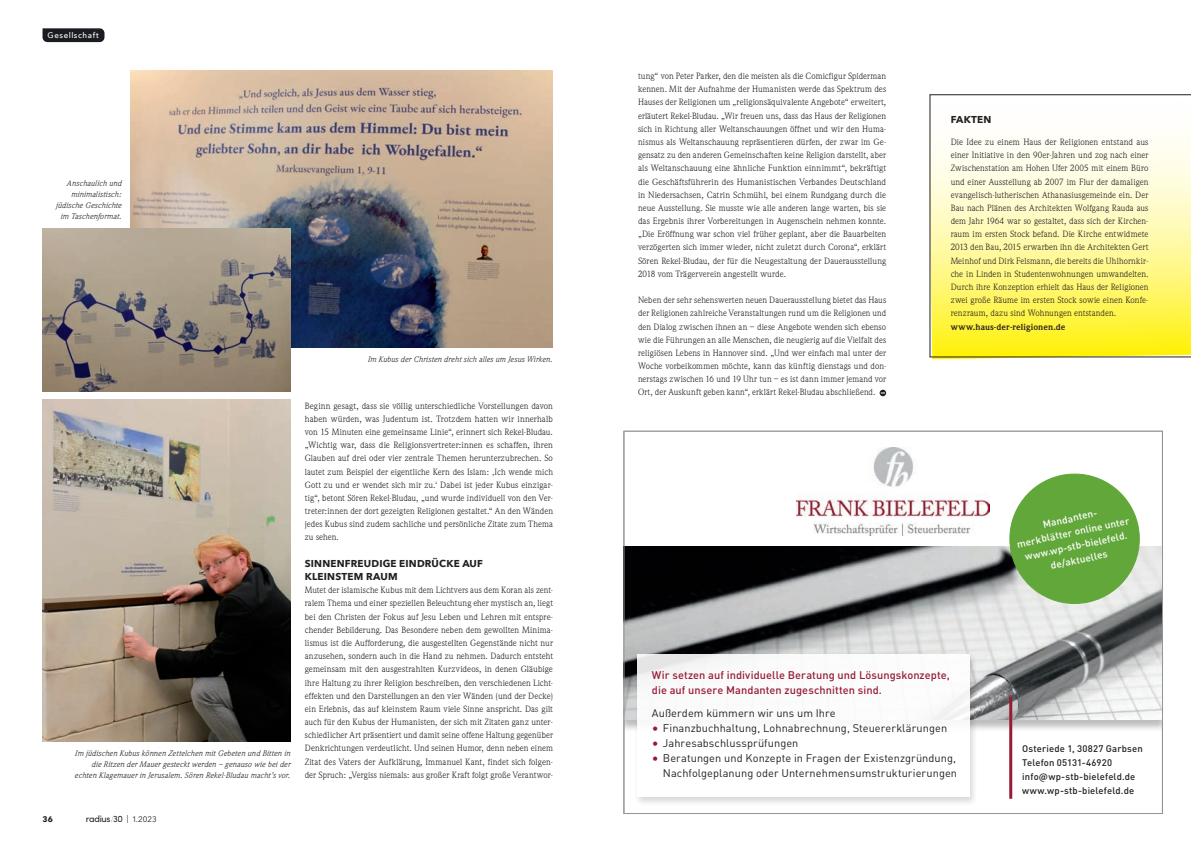
<style>
.page{position:relative;width:1191px;height:842px;background:#fff}
.page>*{position:absolute;margin:0;border:0;box-sizing:border-box;transform-origin:0 0}
.t1{font:11px/15px "DINOT";letter-spacing:.005em;color:#231f20;text-align:right}
.t2{font:500 11px/15px "DINOT";letter-spacing:.005em;color:#961c36}
.t3{font:500 10px/14px "DINOT";color:#fff;text-align:center}
.Avenir_Next_bold_10p{font:700 10px/13.2px "Avenir Next";letter-spacing:.02em;color:#231f20}
.Weidemann_book_BLOCK{font:9.5px/13.2px "Weidemann";letter-spacing:.015em;color:#231f20;text-align:justify}
.t4{font:500 9.5px/14px "DINOT";letter-spacing:.015em;color:#231f20}
.Weidemann_book_BLOCK-2{font:700 9.5px "Weidemann";letter-spacing:.01em;color:#231f20}
.t5{font:9.2px "Sofia Pro";letter-spacing:-.035em;color:#231f20}
.Weidemann_book_itali{font:italic 8.5px/11px "Weidemann";letter-spacing:.01em;color:#231f20;text-align:right}
.Weidemann_book_BLOCK-3{font:500 8px "Avenir Next";letter-spacing:.07em;color:#fff}
.t6{font:700 8px "Avenir Next";color:#231f20}
.s1{font-family:"Avenir Next";font-size:8px}
.s2{font-size:13px;color:#961c36}
</style>
<div class="page">
<img style="left:796px;top:447px;width:193px;height:88px">
<div style="left:624px;top:546px;width:538px;height:186px;background:#231f20;opacity:.3"></div>
<img style="left:626px;top:546px;width:534px;height:174px">
<div style="left:633px;top:652px;width:345px;height:155px;background:#231f20;opacity:.2"></div>
<div style="left:638px;top:654px;width:332px;height:143px;background:#fff"></div>
<hr style="left:1009px;top:697px;width:3px;height:102px;background:#961c36">
<svg style="left:1003px;top:473px;width:142px;height:136px;background:#89ba6e"></svg>
<svg style="left:929px;top:357px;width:262px;height:2px"></svg>
<img style="left:130px;top:71px;width:423px;height:276px">
<img style="left:43px;top:228px;width:248px;height:163px">
<img style="left:43px;top:400px;width:248px;height:342px">
<svg style="left:879px;top:390px;width:7px;height:6px"></svg>
<svg style="left:929px;top:94px;width:262px;height:263px"></svg>
<svg style="left:43px;top:28px;width:61px;height:14px"></svg>
<p class="Weidemann_book_BLOCK-3" style="left:48px;top:28px;width:53px">Gesellschaft</p>
<p class="Weidemann_book_itali" style="left:56px;top:178px;width:67px">Anschaulich und minimalistisch: jüdische Geschichte im Taschenformat.</p>
<p class="Weidemann_book_itali" style="left:368px;top:354px;width:186px">Im Kubus der Christen dreht sich alles um Jesus Wirken.</p>
<p class="Weidemann_book_itali" style="left:75px;top:748px;width:217px">Im jüdischen Kubus können Zettelchen mit Gebeten und Bitten in die Ritzen der Mauer gesteckt werden – genauso wie bei der echten Klagemauer in Jerusalem. Sören Rekel-Bludau macht’s vor.</p>
<p class="Weidemann_book_BLOCK" style="left:305px;top:399px;width:250px">Beginn gesagt, dass sie völlig unterschiedliche Vorstellungen davon haben würden, was Judentum ist. Trotzdem hatten wir innerhalb von 15 Minuten eine gemeinsame Linie“, erinnert sich Rekel-Bludau. „Wichtig war, dass die Religionsvertreter:innen es schaffen, ihren Glauben auf drei oder vier zentrale Themen herunterzubrechen. So lautet zum Beispiel der eigentliche Kern des Islam: ‚Ich wende mich Gott zu und er wendet sich mir zu.‘ Dabei ist jeder Kubus einzigar&shy;tig“, betont Sören Rekel-Bludau, „und wurde individuell von den Ver&shy;treter:innen der dort gezeigten Religionen gestaltet.“ An den Wänden jedes Kubus sind zudem sachliche und persönliche Zitate zum Thema zu sehen.</p>
<p class="Avenir_Next_bold_10p" style="left:305px;top:557px;width:180px">SINNENFREUDIGE EINDRÜCKE AUF<br>KLEINSTEM RAUM</p>
<p class="Weidemann_book_BLOCK" style="left:305px;top:583px;width:250px">Mutet der islamische Kubus mit dem Lichtvers aus dem Koran als zent&shy;ralem Thema und einer speziellen Beleuchtung eher mystisch an, liegt bei den Christen der Fokus auf Jesu Leben und Lehren mit entspre&shy;chender Bebilderung. Das Besondere neben dem gewollten Minima&shy;lismus ist die Aufforderung, die ausgestellten Gegenstände nicht nur anzusehen, sondern auch in die Hand zu nehmen. Dadurch entsteht gemeinsam mit den ausgestrahlten Kurzvideos, in denen Gläubige ihre Haltung zu ihrer Religion beschreiben, den verschiedenen Licht&shy;effekten und den Darstellungen an den vier Wänden (und der Decke) ein Erlebnis, das auf kleinstem Raum viele Sinne anspricht. Das gilt auch für den Kubus der Humanisten, der sich mit Zitaten ganz unter&shy;schiedlicher Art präsentiert und damit seine offene Haltung gegenüber Denkrichtungen verdeutlicht. Und seinen Humor, denn neben einem Zitat des Vaters der Aufklärung, Immanuel Kant, findet sich folgen&shy;der Spruch: „Vergiss niemals: aus großer Kraft folgt große Verantwor-</p>
<p class="t6" style="left:43px;top:812px;width:12px">36</p>
<p class="t5" style="left:86px;top:812px;width:72px">radius 30 <span class="s1">| 1.2023</span></p>
<p class="Weidemann_book_BLOCK" style="left:638px;top:69px;width:250px">tung“ von Peter Parker, den die meisten als die Comicfigur Spiderman kennen. Mit der Aufnahme der Humanisten werde das Spektrum des Hauses der Religionen um „religionsäquivalente Angebote“ erweitert, erläutert Rekel-Bludau. „Wir freuen uns, dass das Haus der Religionen sich in Richtung aller Weltanschauungen öffnet und wir den Huma&shy;nismus als Weltanschauung repräsentieren dürfen, der zwar im Ge&shy;gensatz zu den anderen Gemeinschaften keine Religion darstellt, aber als Weltanschauung eine ähnliche Funktion einnimmt“, bekräftigt die Geschäftsführerin des Humanistischen Verbandes Deutschland in Niedersachsen, Catrin Schmühl, bei einem Rundgang durch die neue Ausstellung. Sie musste wie alle anderen lange warten, bis sie das Ergebnis ihrer Vorbereitungen in Augenschein nehmen konnte. „Die Eröffnung war schon viel früher geplant, aber die Bauarbeiten verzögerten sich immer wieder, nicht zuletzt durch Corona“, erklärt Sören Rekel-Bludau, der für die Neugestaltung der Dauerausstellung 2018 vom Trägerverein angestellt wurde.</p>
<p class="Weidemann_book_BLOCK" style="left:638px;top:294px;width:250px">Neben der sehr sehenswerten neuen Dauerausstellung bietet das Haus der Religionen zahlreiche Veranstaltungen rund um die Religionen und den Dialog zwischen ihnen an – diese Angebote wenden sich ebenso wie die Führungen an alle Menschen, die neugierig auf die Vielfalt des religiösen Lebens in Hannover sind. „Und wer einfach mal unter der Woche vorbeikommen möchte, kann das künftig dienstags und don&shy;nerstags zwischen 16 und 19 Uhr tun – es ist dann immer jemand vor Ort, der Auskunft geben kann“, erklärt Rekel-Bludau abschließend.</p>
<p class="Avenir_Next_bold_10p" style="left:950px;top:113px;width:42px">FAKTEN</p>
<p class="Weidemann_book_BLOCK" style="left:950px;top:135px;width:199px">Die Idee zu einem Haus der Religionen entstand aus einer Initiative in den 90er-Jahren und zog nach einer Zwischenstation am Hohen Ufer 2005 mit einem Büro und einer Ausstellung ab 2007 im Flur der damaligen evangelisch-lutherischen Athanasiusgemeinde ein. Der Bau nach Plänen des Architekten Wolfgang Rauda aus dem Jahr 1964 war so gestaltet, dass sich der Kirchen&shy;raum im ersten Stock befand. Die Kirche entwidmete 2013 den Bau, 2015 erwarben ihn die Architekten Gert Meinhof und Dirk Felsmann, die bereits die Uhlhornkir&shy;che in Linden in Studentenwohnungen umwandelten.<br>Durch ihre Konzeption erhielt das Haus der Religionen zwei große Räume im ersten Stock sowie einen Konfe&shy;renzraum, dazu sind Wohnungen entstanden.</p>
<p class="Weidemann_book_BLOCK-2" style="left:950px;top:321px;width:116px">www.haus-der-religionen.de</p>
<p class="t3" style="left:1012px;top:523px;width:116px;rotate:-12deg">Mandanten&shy;merkblätter online unter www.wp-stb-bielefeld. de/aktuelles</p>
<p class="t2" style="left:652px;top:667px;width:299px">Wir setzen auf individuelle Beratung und Lösungskonzepte, die auf unsere Mandanten zugeschnitten sind.</p>
<p class="t1" style="left:652px;top:705px;width:185px">Außerdem kümmern wir uns um Ihre</p>
<p class="t1" style="left:652px;top:720px;width:297px"><span class="s2">•</span> Finanzbuchhaltung, Lohnabrechnung, Steuererklärungen</p>
<p class="t1" style="left:652px;top:735px;width:148px"><span class="s2">•</span> Jahresabschlussprüfungen</p>
<p class="t1" style="left:652px;top:750px;width:307px"><span class="s2">•</span> Beratungen und Konzepte in Fragen der Existenzgründung,<br>Nachfolgeplanung oder Unternehmensumstrukturierungen</p>
<p class="t4" style="left:1022px;top:741px;width:122px">Osteriede 1, 30827 Garbsen<br>Telefon 05131-46920 info@wp-stb-bielefeld.de www.wp-stb-bielefeld.de</p>
</div>
